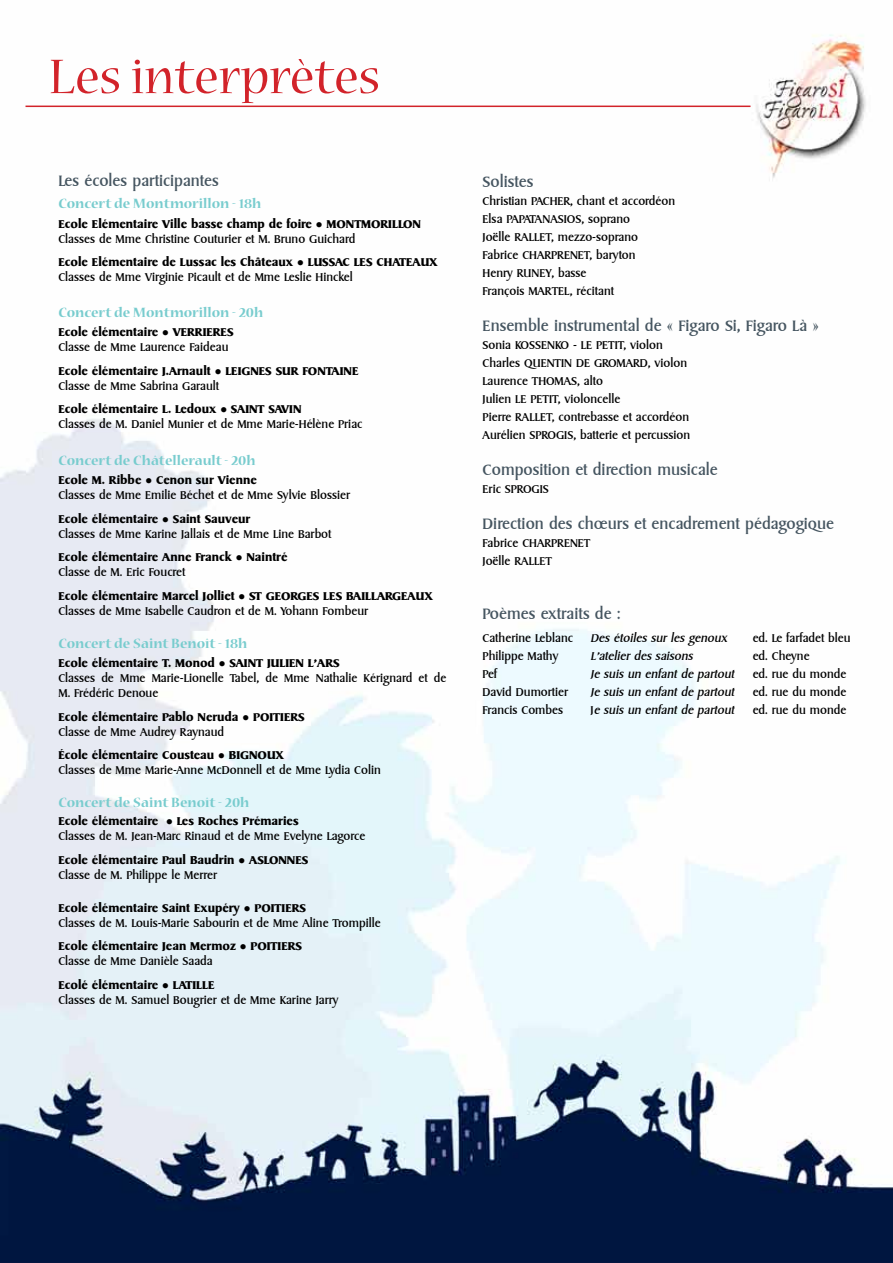
<style>
.page{position:relative;width:893px;height:1263px;background:#fff}
.page>*{position:absolute;margin:0;border:0;box-sizing:border-box;transform-origin:0 0}
.t1{font:54px "Nueva Std";color:#d2232a}
.t2{font:18px "Opera SF";color:#455560}
.t3{font:700 15px "Nueva Std";color:#78ccce}
.t4{font:13.5px/18px "Opera SF";color:#000}
.t5{font:13.5px "Opera SF Bold";color:#000}
.t6{font:13.5px "Opera SF Italic";color:#000}
.s1{font-family:"Opera SF"}
</style>
<div class="page">
<img style="left:0;top:34px;width:893px;height:1229px">
<hr style="left:26px;top:106px;width:724px;height:1px;background:#d2232a">
<h1 class="t1" style="left:49px;top:52px;width:333px">Les interprètes</h1>
<h2 class="t2" style="left:58px;top:171px;width:162px">Les écoles participantes</h2>
<p class="t3" style="left:58px;top:197px;width:204px">Concert de Montmorillon - 18h</p>
<p class="t5" style="left:58px;top:216px;width:364px">Ecole Elémentaire Ville basse champ de foire ● MONTMORILLON</p>
<p class="t4" style="left:58px;top:230px;width:299px">Classes de Mme Christine Couturier et M. Bruno Guichard</p>
<p class="t5" style="left:58px;top:255px;width:381px">Ecole Elémentaire de Lussac les Châteaux ● LUSSAC LES CHATEAUX</p>
<p class="t4" style="left:58px;top:268px;width:296px">Classes de Mme Virginie Picault et de Mme Leslie Hinckel</p>
<p class="t3" style="left:58px;top:306px;width:206px">Concert de Montmorillon - 20h</p>
<p class="t5" style="left:58px;top:325px;width:177px">Ecole élémentaire ● VERRIERES</p>
<p class="t4" style="left:58px;top:339px;width:172px">Classe de Mme Laurence Faideau</p>
<p class="t5" style="left:58px;top:364px;width:302px">Ecole élémentaire J.Arnault ● LEIGNES SUR FONTAINE</p>
<p class="t4" style="left:58px;top:377px;width:162px">Classe de Mme Sabrina Garault</p>
<p class="t5" style="left:58px;top:402px;width:245px">Ecole élémentaire L. Ledoux ● SAINT SAVIN</p>
<p class="t4" style="left:58px;top:416px;width:305px">Classes de M. Daniel Munier et de Mme Marie-Hélène Priac</p>
<p class="t3" style="left:58px;top:454px;width:199px">Concert de Châtellerault - 20h</p>
<p class="t5" style="left:58px;top:473px;width:200px">Ecole M. Ribbe ● Cenon sur Vienne</p>
<p class="t4" style="left:58px;top:487px;width:293px">Classes de Mme Emilie Béchet et de Mme Sylvie Blossier</p>
<p class="t5" style="left:58px;top:511px;width:193px">Ecole élémentaire ● Saint Sauveur</p>
<p class="t4" style="left:58px;top:525px;width:274px">Classes de Mme Karine Jallais et de Mme Line Barbot</p>
<p class="t5" style="left:58px;top:550px;width:231px">Ecole élémentaire Anne Franck ● Naintré</p>
<p class="t4" style="left:58px;top:564px;width:129px">Classe de M. Eric Foucret</p>
<p class="t5" style="left:58px;top:588px;width:376px">Ecole élémentaire Marcel Jolliet ● ST GEORGES LES BAILLARGEAUX</p>
<p class="t4" style="left:58px;top:602px;width:311px">Classes de Mme Isabelle Caudron et de M. Yohann Fombeur</p>
<p class="t3" style="left:58px;top:636px;width:190px">Concert de Saint Benoît - 18h</p>
<p class="t5" style="left:58px;top:656px;width:283px">Ecole élémentaire T. Monod ● SAINT JULIEN L’ARS</p>
<p class="t4" style="left:58px;top:671px;width:389px;line-height:15px">Classes de Mme Marie-Lionelle Tabel, de Mme Nathalie Kérignard et de<br>M. Frédéric Denoue</p>
<p class="t5" style="left:58px;top:709px;width:248px">Ecole élémentaire Pablo Neruda ● POITIERS</p>
<p class="t4" style="left:58px;top:723px;width:167px">Classe de Mme Audrey Raynaud</p>
<p class="t5" style="left:58px;top:748px;width:227px">École élémentaire Cousteau ● BIGNOUX</p>
<p class="t4" style="left:58px;top:761px;width:324px">Classes de Mme Marie-Anne McDonnell et de Mme Lydia Colin</p>
<p class="t3" style="left:58px;top:796px;width:192px">Concert de Saint Benoît - 20h</p>
<p class="t5" style="left:58px;top:814px;width:242px">Ecole élémentaire ● Les Roches Prémaries</p>
<p class="t4" style="left:58px;top:827px;width:309px">Classes de M. Jean-Marc Rinaud et de Mme Evelyne Lagorce</p>
<p class="t5" style="left:58px;top:852px;width:251px">Ecole élémentaire Paul Baudrin ● ASLONNES</p>
<p class="t4" style="left:58px;top:866px;width:160px">Classe de M. Philippe le Merrer</p>
<p class="t5" style="left:58px;top:900px;width:249px">Ecole élémentaire Saint Exupéry ● POITIERS</p>
<p class="t4" style="left:58px;top:914px;width:324px">Classes de M. Louis-Marie Sabourin et de Mme Aline Trompille</p>
<p class="t5" style="left:58px;top:939px;width:245px">Ecole élémentaire Jean Mermoz ● POITIERS</p>
<p class="t4" style="left:58px;top:952px;width:156px">Classe de Mme Danièle Saada</p>
<p class="t5" style="left:58px;top:977px;width:158px">Ecolé élémentaire ● LATILLE</p>
<p class="t4" style="left:58px;top:991px;width:282px">Classes de M. Samuel Bougrier et de Mme Karine Jarry</p>
<h2 class="t2" style="left:483px;top:172px;width:52px">Solistes</h2>
<p class="t4" style="left:483px;top:193px;width:194px">Christian PACHER, chant et accordéon<br>Elsa PAPATANASIOS, soprano<br>Joëlle RALLET, mezzo-soprano<br>Fabrice CHARPRENET, baryton<br>Henry RUNEY, basse<br>François MARTEL, récitant</p>
<h2 class="t2" style="left:483px;top:316px;width:338px">Ensemble instrumental de « Figaro Si, Figaro Là »</h2>
<p class="t4" style="left:483px;top:337px;width:209px">Sonia KOSSENKO - LE PETIT, violon Charles QUENTIN DE GROMARD, violon Laurence THOMAS, alto<br>Julien LE PETIT, violoncelle<br>Pierre RALLET, contrebasse et accordéon Aurélien SPROGIS, batterie et percussion</p>
<h2 class="t2" style="left:483px;top:460px;width:237px">Composition et direction musicale</h2>
<p class="t4" style="left:483px;top:481px;width:68px">Eric SPROGIS</p>
<h2 class="t2" style="left:483px;top:514px;width:353px">Direction des chœurs et encadrement pédagogique</h2>
<p class="t4" style="left:483px;top:535px;width:109px">Fabrice CHARPRENET<br>Joëlle RALLET</p>
<h2 class="t2" style="left:483px;top:604px;width:140px">Poèmes extraits de :</h2>
<p class="t4" style="left:483px;top:629px;width:92px">Catherine Leblanc</p>
<p class="t6" style="left:591px;top:630px;width:138px">Des étoiles sur les genoux</p>
<p class="t4" style="left:753px;top:629px;width:99px">ed. Le farfadet bleu</p>
<p class="t4" style="left:483px;top:647px;width:77px">Philippe Mathy</p>
<p class="t6" style="left:591px;top:648px;width:104px">L’atelier des saisons</p>
<p class="t4" style="left:753px;top:647px;width:58px">ed. Cheyne</p>
<p class="t4" style="left:483px;top:665px;width:16px">Pef</p>
<p class="t6" style="left:591px;top:666px;width:145px">Je suis un enfant de partout</p>
<p class="t4" style="left:753px;top:665px;width:95px">ed. rue du monde</p>
<p class="t4" style="left:483px;top:683px;width:87px">David Dumortier</p>
<p class="t6" style="left:591px;top:684px;width:145px">Je suis un enfant de partout</p>
<p class="t4" style="left:753px;top:683px;width:95px">ed. rue du monde</p>
<p class="t4" style="left:483px;top:701px;width:82px">Francis Combes</p>
<p class="t6" style="left:591px;top:702px;width:145px"><span class="s1">J</span>e suis un enfant de partout</p>
<p class="t4" style="left:753px;top:701px;width:95px">ed. rue du monde</p>
</div>
